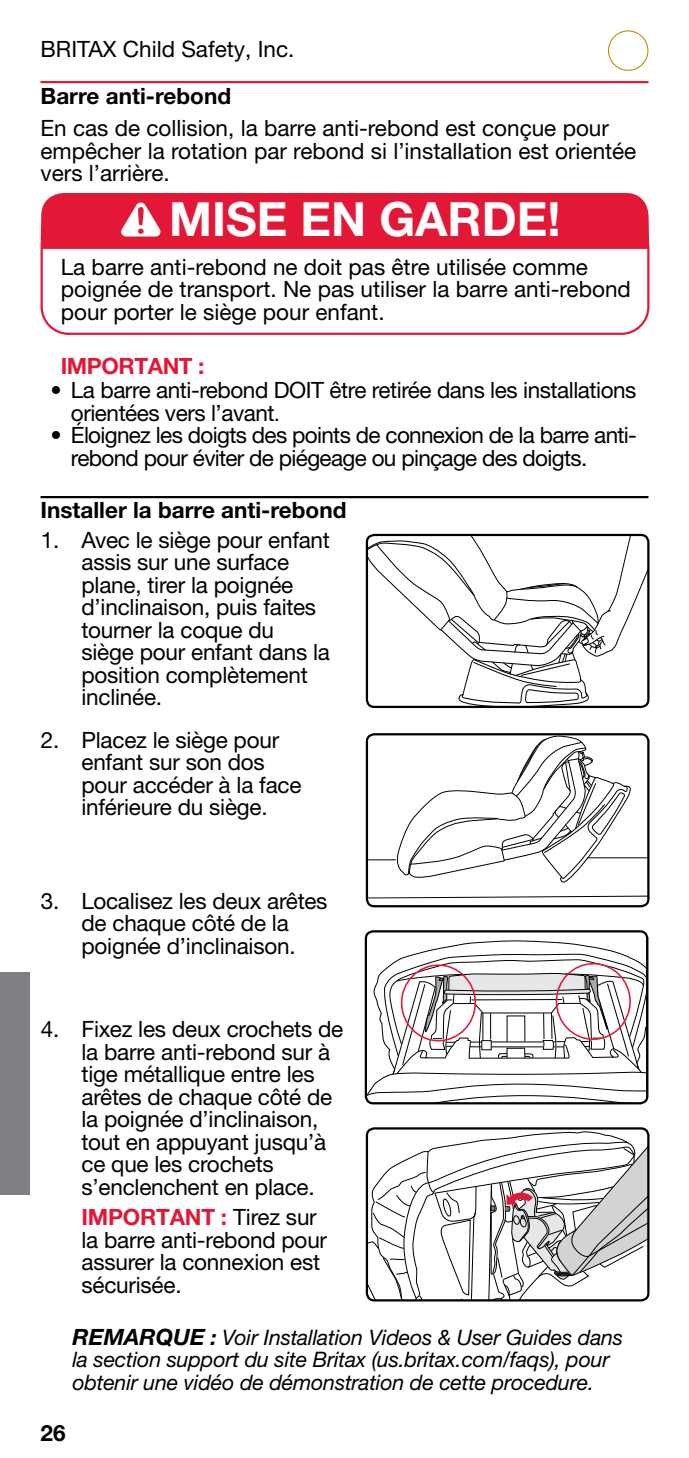
<style>
.page{position:relative;width:689px;height:1458px;background:#fff}
.page>*{position:absolute;margin:0;border:0;box-sizing:border-box;transform-origin:0 0}
.t1{font:700 47.25px "Helvetica Neue LTW1 G";color:#fff}
.t2{font:22.5px/22.5px "Helvetica Neue LTW1 G";letter-spacing:-.01em;color:#000}
.t3{font:22.5px/22.5px "Helvetica Neue LTW1 G";letter-spacing:-.03em;color:#000}
.t4{font:700 22.5px "Helvetica Neue LTW1 G";color:#000}
.t5{font:700 22.5px "Helvetica Neue LTW1 G";letter-spacing:-.02em;color:#e31837}
.t6{font:italic 21.38px/22.5px "Helvetica Neue LTW1 G";letter-spacing:-.01em;color:#000}
.s1{font-size:20.25px}
.s2{font-weight:700;color:#e31837}
.s3{font-weight:700;font-size:22.5px}
.s4{font-weight:700}
</style>
<div class="page">
<div style="left:0;top:972px;width:30px;height:223px;background:#7e8083"></div>
<hr style="left:40px;top:496px;width:608px;height:2px;background:#000">
<svg style="left:367px;top:535px;width:281px;height:172px"></svg>
<div style="left:366px;top:534px;width:283px;height:174px;border:2px solid #000;border-radius:7px"></div>
<svg style="left:369px;top:896px;width:277px;height:3px"></svg>
<svg style="left:367px;top:735px;width:265px;height:148px"></svg>
<hr style="left:588px;top:857px;width:60px;height:1px;background:#000">
<div style="left:366px;top:733px;width:283px;height:174px;border:2px solid #000;border-radius:7px"></div>
<svg style="left:367px;top:932px;width:280px;height:171px"></svg>
<svg style="left:382px;top:931px;width:264px;height:144px"></svg>
<div style="left:401px;top:964px;width:75px;height:77px;border:2px solid #e31837;border-radius:50%"></div>
<div style="left:555px;top:963px;width:75px;height:77px;border:2px solid #e31837;border-radius:50%"></div>
<div style="left:364px;top:930px;width:284px;height:174px;border:2px solid #000;border-radius:7px"></div>
<div style="left:40px;top:222px;width:609px;height:113px;border:2px solid #e31837;border-radius:27px"></div>
<svg style="left:40px;top:30px;width:610px;height:221px"></svg>
<div style="left:43px;top:195px;width:603px;height:52px;background:#e31837"></div>
<svg style="left:369px;top:1131px;width:255px;height:9px"></svg>
<svg style="left:369px;top:1140px;width:277px;height:159px"></svg>
<div style="left:366px;top:1127px;width:283px;height:175px;border:2px solid #000;border-radius:7px"></div>
<p class="t2" style="left:40px;top:37px;width:255px">BRITAX Child Safety, Inc.</p>
<p class="t4" style="left:40px;top:82px;width:192px">Barre anti-rebond</p>
<p class="t2" style="left:40px;top:117px;width:597px">En cas de collision, la barre anti-rebond est conçue pour empêcher la rotation par rebond si l’installation est orientée vers l’arrière.</p>
<h1 class="t1" style="left:169px;top:190px;width:393px">MISE EN GARDE!</h1>
<p class="t2" style="left:61px;top:255px;width:571px">La barre anti-rebond ne doit pas être utilisée comme poignée de transport. Ne pas utiliser la barre anti-rebond pour porter le siège pour enfant.</p>
<p class="t5" style="left:61px;top:352px;width:145px">IMPORTANT :</p>
<p class="t2" style="left:71px;top:379px;width:567px;text-indent:-20px">• La barre anti-rebond DOIT être retirée dans les installations orientées vers l’avant<span class="s1">.</span></p>
<p class="t3" style="left:71px;top:424px;width:567px;text-indent:-20px">• Éloignez les doigts des points de connexion de la barre anti&shy;rebond pour éviter de piégeage ou pinçage des doigts.</p>
<p class="t4" style="left:40px;top:497px;width:307px">Installer la barre anti-rebond</p>
<p class="t2" style="left:81px;top:528px;width:250px;text-indent:-41px">1. Avec le siège pour enfant assis sur une surface plane, tirer la poignée d’inclinaison, puis faites tourner la coque du siège pour enfant dans la position complètement inclinée.</p>
<p class="t2" style="left:81px;top:729px;width:221px;text-indent:-41px">2. Placez le siège pour enfant sur son dos pour accéder à la face inférieure du siège.</p>
<p class="t2" style="left:41px;top:889px;width:288px;text-align:center">3. Localisez les deux arêtes de chaque côté de la poignée d’inclinaison.</p>
<p class="t2" style="left:81px;top:1018px;width:263px;text-indent:-41px">4. Fixez les deux crochets de la barre anti-rebond sur à tige métallique entre les arêtes de chaque côté de la poignée d’inclinaison, tout en appuyant jusqu’à ce que les crochets s’enclenchent en place.</p>
<p class="t2" style="left:81px;top:1206px;width:247px"><span class="s2">IMPORTANT :</span> Tirez sur la barre anti-rebond pour assurer la connexion est sécurisée.</p>
<p class="t6" style="left:72px;top:1326px;width:552px"><span class="s3">REMARQUE</span> <span class="s4">:</span> Voir Installation Videos &amp; User Guides dans la section support du site Britax (us.britax.com/faqs), pour obtenir une vidéo de démonstration de cette procedure.</p>
<p class="t4" style="left:40px;top:1419px;width:27px">26</p>
</div>
